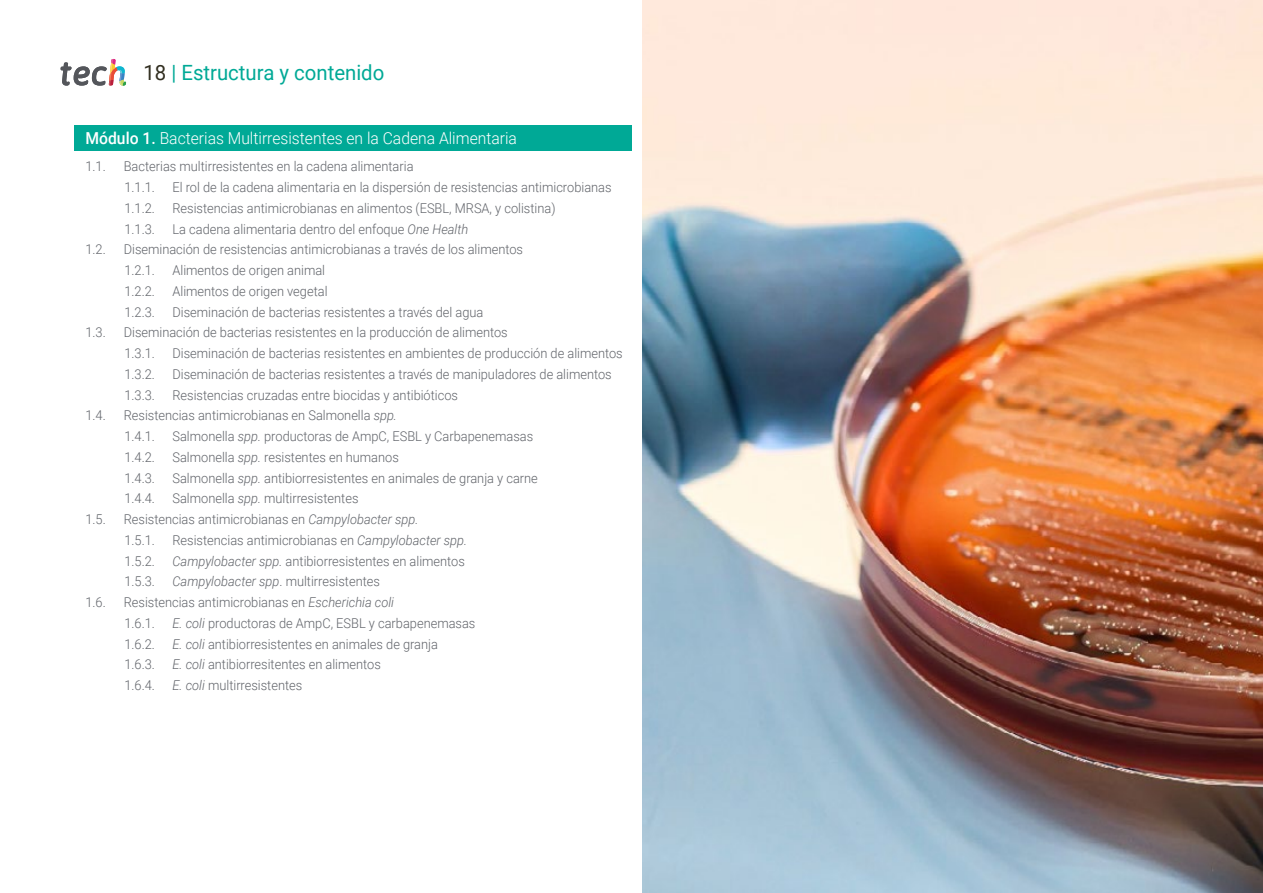
<style>
.page{position:relative;width:1263px;height:893px;background:#fff}
.page>*{position:absolute;margin:0;border:0;box-sizing:border-box;transform-origin:0 0}
.t1{font:21px "Roboto";color:#00a996}
.t2{font:300 16.5px "Roboto";color:#fff;scale:.95 1}
.t3{font:300 13.5px/20.7px "Roboto";color:#61646a;scale:.95 1}
.s1{color:#312e20}
.s2{font-weight:500}
.s3{font-style:italic}
</style>
<div class="page">
<img style="left:642px;top:0;width:621px;height:893px">
<div style="left:74px;top:125px;width:557px;height:25px;background:#00a996"></div>
<svg style="left:61px;top:59px;width:65px;height:27px"></svg>
<h1 class="t1" style="left:144px;top:57px;width:242px"><span class="s1">18</span> | Estructura y contenido</h1>
<p class="t2" style="left:85px;top:127px;width:456px"><span class="s2">Módulo 1.</span> Bacterias Multirresistentes en la Cadena Alimentaria</p>
<p class="t3" style="left:85px;top:156px;width:23px">1.1.</p>
<p class="t3" style="left:124px;top:156px;width:307px">Bacterias multirresistentes en la cadena alimentaria<br>1.1.1.</p>
<p class="t3" style="left:172px;top:176px;width:464px">El rol de la cadena alimentaria en la dispersión de resistencias antimicrobianas</p>
<p class="t3" style="left:124px;top:197px;width:34px">1.1.2.</p>
<p class="t3" style="left:172px;top:197px;width:405px">Resistencias antimicrobianas en alimentos (ESBL, MRSA, y colistina)</p>
<p class="t3" style="left:124px;top:218px;width:34px">1.1.3.</p>
<p class="t3" style="left:172px;top:218px;width:313px">La cadena alimentaria dentro del enfoque <span class="s3">One Health</span></p>
<p class="t3" style="left:85px;top:239px;width:23px">1.2.</p>
<p class="t3" style="left:124px;top:239px;width:422px">Diseminación de resistencias antimicrobianas a través de los alimentos<br>1.2.1.</p>
<p class="t3" style="left:172px;top:259px;width:162px">Alimentos de origen animal</p>
<p class="t3" style="left:124px;top:280px;width:34px">1.2.2.</p>
<p class="t3" style="left:172px;top:280px;width:165px">Alimentos de origen vegetal</p>
<p class="t3" style="left:124px;top:301px;width:34px">1.2.3.</p>
<p class="t3" style="left:172px;top:301px;width:329px">Diseminación de bacterias resistentes a través del agua</p>
<p class="t3" style="left:85px;top:322px;width:23px">1.3.</p>
<p class="t3" style="left:124px;top:322px;width:406px">Diseminación de bacterias resistentes en la producción de alimentos<br>1.3.1.</p>
<p class="t3" style="left:172px;top:342px;width:475px">Diseminación de bacterias resistentes en ambientes de producción de alimentos</p>
<p class="t3" style="left:124px;top:363px;width:34px">1.3.2.</p>
<p class="t3" style="left:172px;top:363px;width:464px">Diseminación de bacterias resistentes a través de manipuladores de alimentos</p>
<p class="t3" style="left:124px;top:384px;width:34px">1.3.3.</p>
<p class="t3" style="left:172px;top:384px;width:302px">Resistencias cruzadas entre biocidas y antibióticos</p>
<p class="t3" style="left:85px;top:405px;width:23px">1.4.</p>
<p class="t3" style="left:124px;top:405px;width:289px">Resistencias antimicrobianas en Salmonella <span class="s3">spp.<br></span>1.4.1.</p>
<p class="t3" style="left:172px;top:425px;width:381px">Salmonella <span class="s3">spp.</span> productoras de AmpC, ESBL y Carbapenemasas</p>
<p class="t3" style="left:124px;top:446px;width:34px">1.4.2.</p>
<p class="t3" style="left:172px;top:446px;width:240px">Salmonella <span class="s3">spp.</span> resistentes en humanos</p>
<p class="t3" style="left:124px;top:467px;width:34px">1.4.3.</p>
<p class="t3" style="left:172px;top:467px;width:386px">Salmonella <span class="s3">spp.</span> antibiorresistentes en animales de granja y carne</p>
<p class="t3" style="left:124px;top:488px;width:34px">1.4.4.</p>
<p class="t3" style="left:172px;top:488px;width:197px">Salmonella <span class="s3">spp.</span> multirresistentes</p>
<p class="t3" style="left:85px;top:508px;width:23px">1.5.</p>
<p class="t3" style="left:124px;top:508px;width:312px">Resistencias antimicrobianas en <span class="s3">Campylobacter spp.<br></span>1.5.1.</p>
<p class="t3" style="left:172px;top:529px;width:312px">Resistencias antimicrobianas en <span class="s3">Campylobacter spp.</span></p>
<p class="t3" style="left:124px;top:550px;width:34px">1.5.2.</p>
<p class="t3" style="left:172px;top:550px;width:309px"><span class="s3">Campylobacter spp.</span> antibiorresistentes en alimentos</p>
<p class="t3" style="left:124px;top:571px;width:34px">1.5.3.</p>
<p class="t3" style="left:172px;top:571px;width:220px"><span class="s3">Campylobacter spp</span>. multirresistentes</p>
<p class="t3" style="left:85px;top:591px;width:23px">1.6.</p>
<p class="t3" style="left:124px;top:591px;width:286px">Resistencias antimicrobianas en <span class="s3">Escherichia coli<br></span>1.6.1.</p>
<p class="t3" style="left:172px;top:612px;width:320px"><span class="s3">E. coli</span> productoras de AmpC, ESBL y carbapenemasas</p>
<p class="t3" style="left:124px;top:633px;width:34px">1.6.2.</p>
<p class="t3" style="left:172px;top:633px;width:281px"><span class="s3">E. coli</span> antibiorresistentes en animales de granja</p>
<p class="t3" style="left:124px;top:654px;width:34px">1.6.3.</p>
<p class="t3" style="left:172px;top:654px;width:221px"><span class="s3">E. coli</span> antibiorresitentes en alimentos</p>
<p class="t3" style="left:124px;top:674px;width:34px">1.6.4.</p>
<p class="t3" style="left:172px;top:674px;width:138px"><span class="s3">E. coli</span> multirresistentes</p>
</div>
